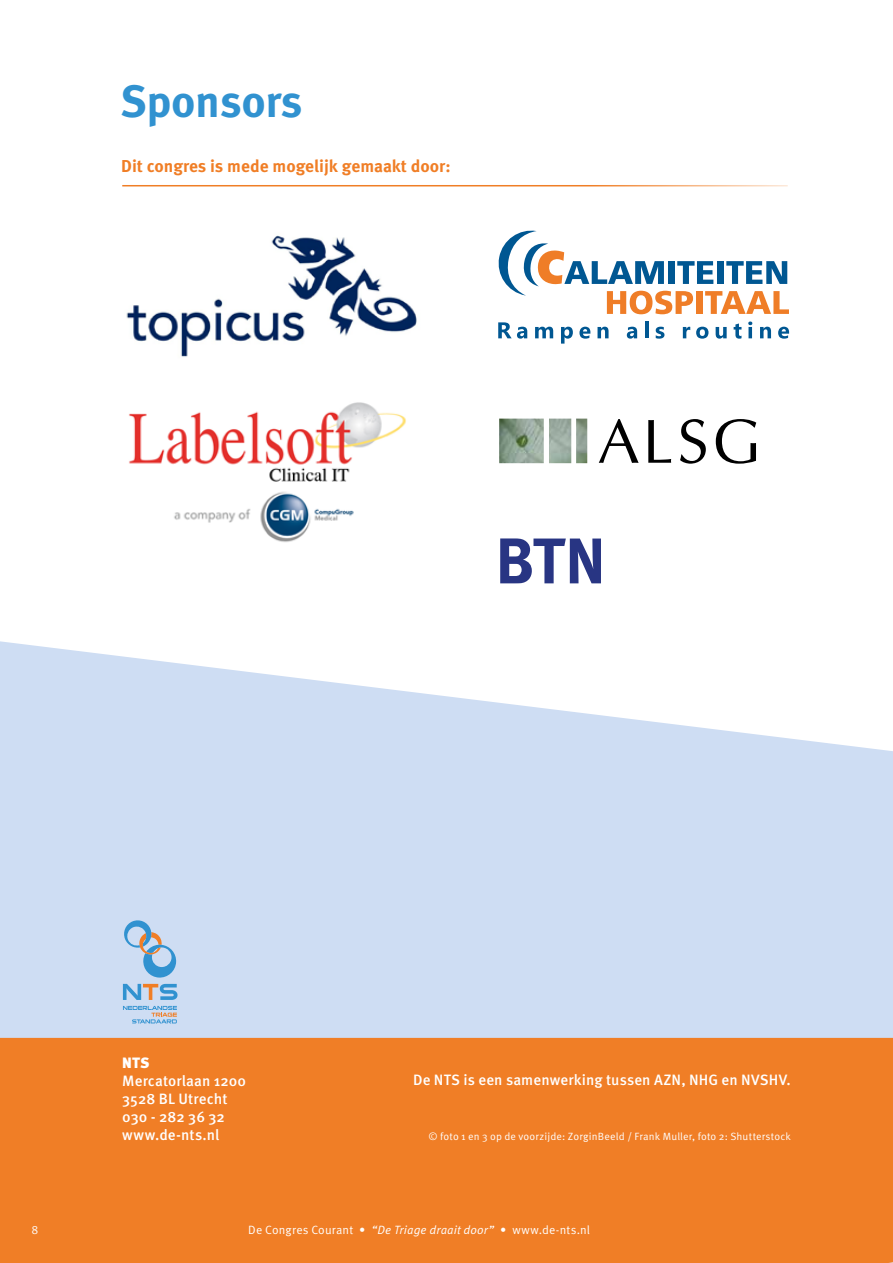
<style>
.page{position:relative;width:893px;height:1263px;background:#fff}
.page>*{position:absolute;margin:0;border:0;box-sizing:border-box;transform-origin:0 0}
.t1{font:700 64.5px "Meta";color:#283583}
.t2{font:700 45px "Meta OT";letter-spacing:-.01em;color:#3192d0}
.t3{font:700 17.25px "Meta OT";color:#f07e26}
.t4{font:500 15px/18px "Meta OT";letter-spacing:.005em;color:#fff}
.t5{font:900 15px "Meta OT";color:#fff}
.t6{font:12px "Meta OT Norm";letter-spacing:.015em;color:#fff}
.t7{font:10.5px "Meta OT Norm";letter-spacing:.015em;color:#fff}
.s1{font-family:"Meta OT Norm Ita"}
</style>
<div class="page">
<svg style="left:0;top:641px;width:893px;height:397px;background:#d4e1f4"></svg>
<div style="left:0;top:1038px;width:893px;height:225px;background:#f07e26"></div>
<svg style="left:123px;top:1006px;width:54px;height:17px"></svg>
<svg style="left:123px;top:984px;width:54px;height:16px"></svg>
<svg style="left:122px;top:918px;width:55px;height:60px;background:#a8c5e0"></svg>
<img style="left:126px;top:235px;width:291px;height:122px">
<hr style="left:122px;top:185px;width:666px;height:1px;background:#f07e26">
<img style="left:499px;top:419px;width:88px;height:44px">
<svg style="left:599px;top:419px;width:40px;height:44px"></svg>
<svg style="left:648px;top:420px;width:23px;height:43px"></svg>
<svg style="left:680px;top:419px;width:26px;height:45px"></svg>
<svg style="left:716px;top:419px;width:40px;height:45px"></svg>
<svg style="left:498px;top:231px;width:291px;height:83px"></svg>
<svg style="left:498px;top:322px;width:29px;height:17px"></svg>
<svg style="left:535px;top:327px;width:18px;height:11px"></svg>
<svg style="left:561px;top:327px;width:12px;height:17px"></svg>
<svg style="left:579px;top:327px;width:11px;height:12px"></svg>
<svg style="left:597px;top:327px;width:12px;height:11px"></svg>
<svg style="left:627px;top:327px;width:10px;height:12px"></svg>
<hr style="left:645px;top:321px;width:3px;height:17px;background:#005792">
<svg style="left:656px;top:327px;width:8px;height:12px"></svg>
<svg style="left:683px;top:327px;width:7px;height:11px"></svg>
<svg style="left:696px;top:327px;width:12px;height:12px"></svg>
<svg style="left:716px;top:327px;width:11px;height:12px"></svg>
<svg style="left:734px;top:323px;width:7px;height:16px"></svg>
<svg style="left:748px;top:321px;width:4px;height:17px"></svg>
<svg style="left:760px;top:327px;width:11px;height:11px"></svg>
<svg style="left:778px;top:327px;width:11px;height:12px"></svg>
<img style="left:129px;top:402px;width:277px;height:140px">
<h2 class="t2" style="left:120px;top:74px;width:184px">Sponsors</h2>
<p class="t3" style="left:121px;top:156px;width:331px">Dit congres is mede mogelijk gemaakt door:</p>
<h1 class="t1" style="left:496px;top:524px;width:111px">BTN</h1>
<p class="t5" style="left:122px;top:1053px;width:29px">NTS</p>
<p class="t4" style="left:122px;top:1072px;width:125px">Mercatorlaan 1200<br>3528 BL Utrecht<br>030 - 282 36 32 www.de-nts.nl</p>
<p class="t4" style="left:413px;top:1071px;width:379px">De NTS is een samenwerking tussen AZN, NHG en NVSHV.</p>
<p class="t7" style="left:429px;top:1130px;width:364px">© foto 1 en 3 op de voorzijde: ZorginBeeld / Frank Muller, foto 2: Shutterstock</p>
<p class="t6" style="left:31px;top:1223px;width:8px">8</p>
<p class="t6" style="left:248px;top:1223px;width:343px">De Congres Courant • <span class="s1">“De Triage draait door”</span> • www.de-nts.nl</p>
</div>
